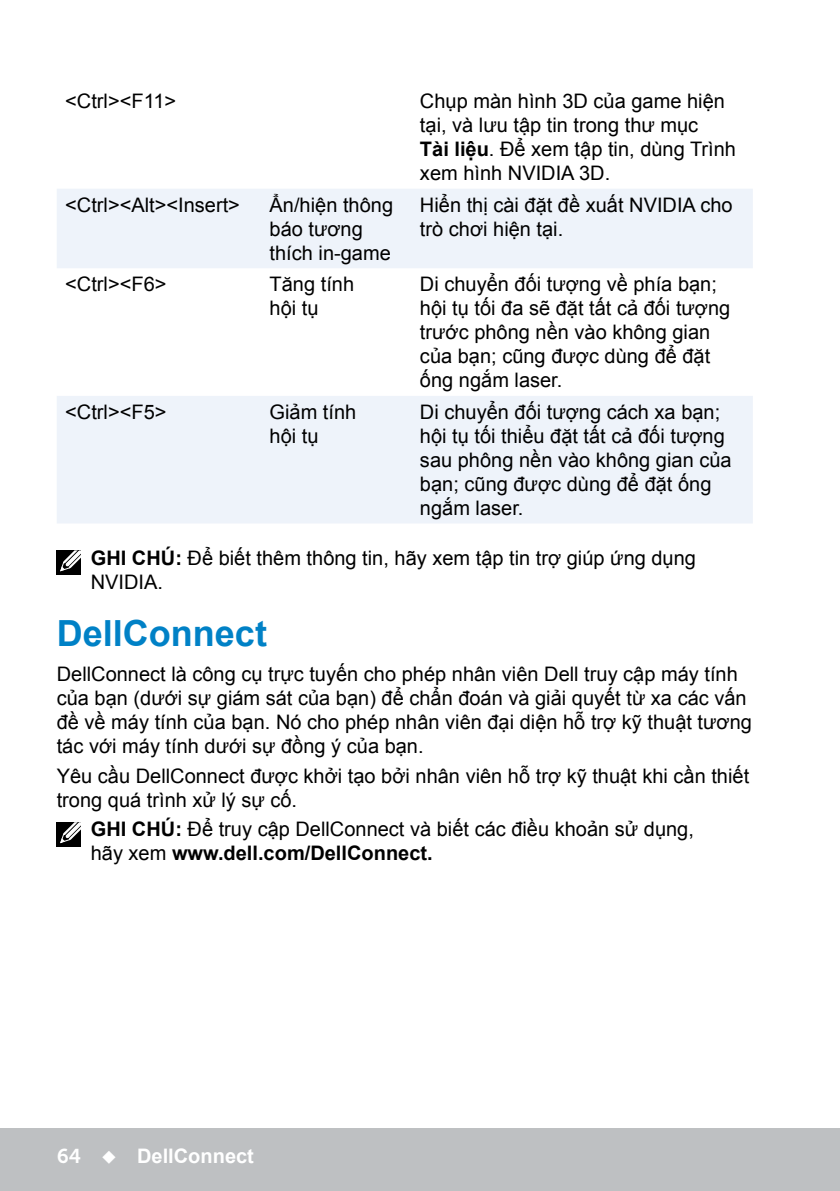
<style>
.page{position:relative;width:840px;height:1191px;background:#fff}
.page>*{position:absolute;margin:0;border:0;box-sizing:border-box;transform-origin:0 0}
.Head1{font:700 36px "Arial";color:#0081c6}
.Table_Paragraph{font:20px/24px "Arial";color:#000}
.Paragraph{font:20px/24px "Arial";color:#000}
.Note{font:20px/24px "Arial";color:#000}
.t1{font:700 20px "Arial";color:#fff}
.s1{font-weight:700}
.s2{font-family:"Museo Sans For Dell 700";font-weight:400}
</style>
<div class="page">
<div style="left:0;top:1128px;width:839px;height:63px;background:#bec0c2"></div>
<svg style="left:57px;top:189px;width:695px;height:334px;fill:#eef3fa"></svg>
<div style="left:57px;top:550px;width:24px;height:25px;background:#000"></div>
<svg style="left:60px;top:550px;width:21px;height:22px"></svg>
<div style="left:57px;top:822px;width:24px;height:24px;background:#000"></div>
<svg style="left:60px;top:822px;width:21px;height:22px"></svg>
<p class="Table_Paragraph" style="left:65px;top:89px;width:112px">&lt;Ctrl&gt;&lt;F11&gt;</p>
<p class="Table_Paragraph" style="left:420px;top:89px;width:317px">Chụp màn hình 3D của game hiện tại, và lưu tập tin trong thư mục<br><span class="s1">Tài liệu</span>. Để xem tập tin, dùng Trình xem hình NVIDIA 3D.</p>
<p class="Table_Paragraph" style="left:65px;top:193px;width:176px">&lt;Ctrl&gt;&lt;Alt&gt;&lt;Insert&gt;</p>
<p class="Table_Paragraph" style="left:269px;top:193px;width:125px">Ẩn/hiện thông báo tương thích in-game</p>
<p class="Table_Paragraph" style="left:420px;top:193px;width:314px">Hiển thị cài đặt đề xuất NVIDIA cho trò chơi hiện tại.</p>
<p class="Table_Paragraph" style="left:65px;top:272px;width:103px">&lt;Ctrl&gt;&lt;F6&gt;</p>
<p class="Table_Paragraph" style="left:269px;top:272px;width:86px">Tăng tính hội tụ</p>
<p class="Table_Paragraph" style="left:420px;top:272px;width:312px">Di chuyển đối tượng về phía bạn; hội tụ tối đa sẽ đặt tất cả đối tượng trước phông nền vào không gian của bạn; cũng được dùng để đặt ống ngắm laser.</p>
<p class="Table_Paragraph" style="left:65px;top:400px;width:103px">&lt;Ctrl&gt;&lt;F5&gt;</p>
<p class="Table_Paragraph" style="left:269px;top:400px;width:88px">Giảm tính hội tụ</p>
<p class="Table_Paragraph" style="left:420px;top:400px;width:313px">Di chuyển đối tượng cách xa bạn; hội tụ tối thiểu đặt tất cả đối tượng sau phông nền vào không gian của bạn; cũng được dùng để đặt ống ngắm laser.</p>
<p class="Note" style="left:91px;top:546px;width:606px"><span class="s1">GHI CHÚ:</span> Để biết thêm thông tin, hãy xem tập tin trợ giúp ứng dụng<br>NVIDIA.</p>
<p class="Head1" style="left:57px;top:609px;width:212px">DellConnect</p>
<p class="Paragraph" style="left:57px;top:662px;width:696px">DellConnect là công cụ trực tuyến cho phép nhân viên Dell truy cập máy tính của bạn (dưới sự giám sát của bạn) để chẩn đoán và giải quyết từ xa các vấn đề về máy tính của bạn. Nó cho phép nhân viên đại diện hỗ trợ kỹ thuật tương tác với máy tính dưới sự đồng ý của bạn.</p>
<p class="Paragraph" style="left:57px;top:764px;width:693px">Yêu cầu DellConnect được khởi tạo bởi nhân viên hỗ trợ kỹ thuật khi cần thiết trong quá trình xử lý sự cố.</p>
<p class="Note" style="left:91px;top:817px;width:604px"><span class="s1">GHI CHÚ:</span> Để truy cập DellConnect và biết các điều khoản sử dụng, hãy xem <span class="s1">www.dell.com/DellConnect.</span></p>
<p class="t1" style="left:57px;top:1142px;width:198px"><span class="s2">64</span> ◆ DellConnect</p>
</div>
